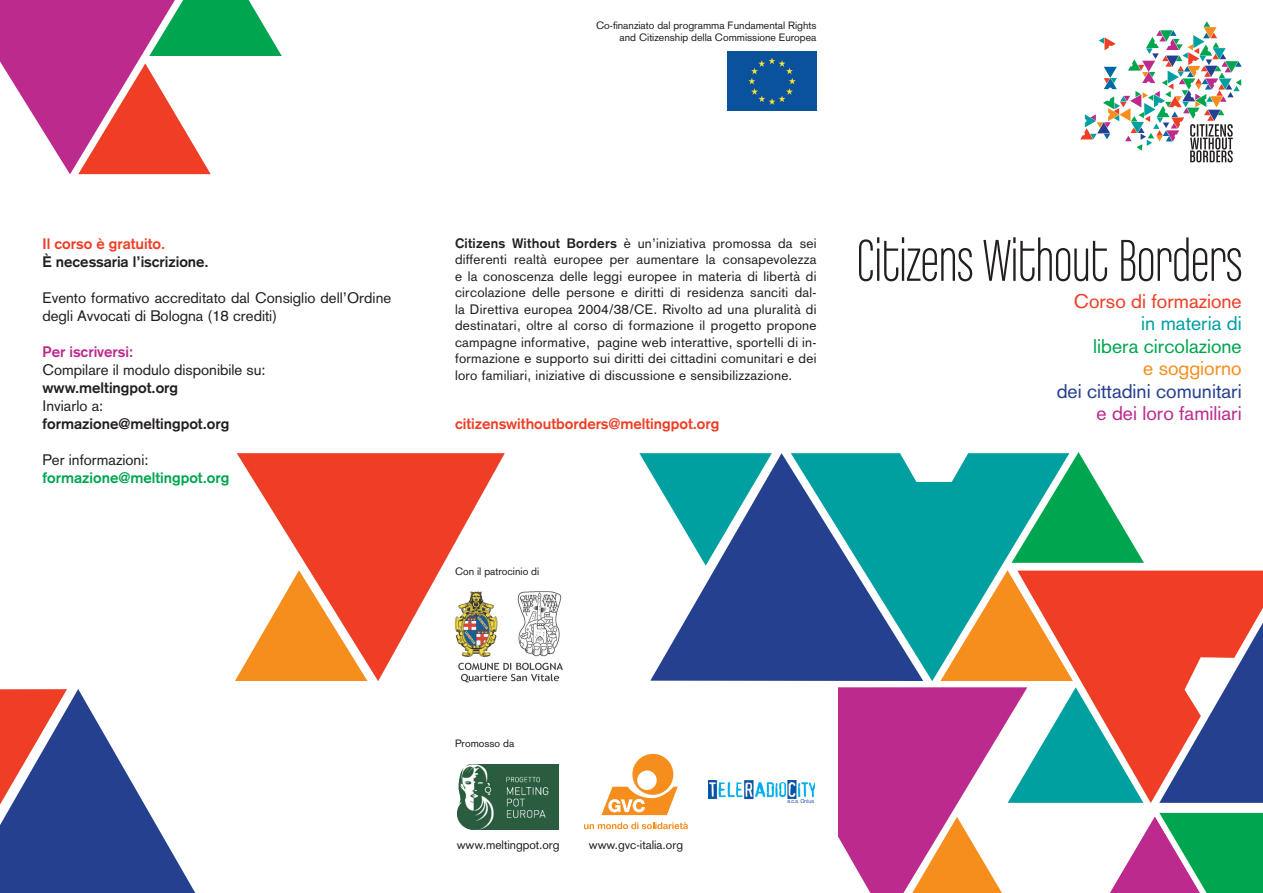
<style>
.page{position:relative;width:1263px;height:893px;background:#fff}
.page>*{position:absolute;margin:0;border:0;box-sizing:border-box;transform-origin:0 0}
.t1{font:19.5px "Akzidenz Grotesk";color:#25408f}
.t2{font:19.5px "Akzidenz Grotesk";color:#00a54f}
.t3{font:19.5px "Akzidenz Grotesk";color:#ef3e25}
.t4{font:19.5px "Akzidenz Grotesk";color:#bc2a8d}
.t5{font:19.5px "Akzidenz Grotesk";color:#009fa0}
.t6{font:19.5px "Akzidenz Grotesk";color:#f68e1e}
.t7{font:15px/18px "Akzidenz Grotesk";color:#231f20}
.t8{font:700 15px "Akzidenz Grotesk";color:#231f20}
.t9{font:700 15px "Akzidenz Grotesk";color:#ef3e25}
.t10{font:700 15px "Akzidenz Grotesk";color:#00a54f}
.t11{font:700 15px "Akzidenz Grotesk";color:#bc2a8d}
.t12{font:13.5px/16.5px "Akzidenz Grotesk";letter-spacing:.02em;color:#231f20;text-align:justify}
.t13{font:12px "Akzidenz Grotesk";color:#231f20}
.t14{font:10.5px/12px "Akzidenz Grotesk";color:#231f20;text-align:right}
.s1{font-weight:700}
</style>
<div class="page">
<svg style="left:1080px;top:21px;width:162px;height:141px"></svg>
<div style="left:727px;top:51px;width:89px;height:59px;background:#0b529c"></div>
<svg style="left:1027px;top:571px;width:236px;height:232px;background:#a76667"></svg>
<svg style="left:838px;top:687px;width:189px;height:206px;fill:#bc2a8d"></svg>
<svg style="left:1069px;top:570px;width:4px;height:111px"></svg>
<svg style="left:859px;top:237px;width:382px;height:44px"></svg>
<svg style="left:1069px;top:452px;width:75px;height:111px"></svg>
<svg style="left:923px;top:453px;width:146px;height:228px;background:#67a180"></svg>
<svg style="left:650px;top:453px;width:273px;height:228px;background:#3774a2"></svg>
<svg style="left:1110px;top:813px;width:153px;height:80px"></svg>
<svg style="left:891px;top:817px;width:132px;height:76px"></svg>
<svg style="left:0;top:0;width:282px;height:174px"></svg>
<svg style="left:0;top:689px;width:196px;height:204px"></svg>
<img style="left:463px;top:591px;width:100px;height:92px">
<svg style="left:639px;top:453px;width:133px;height:113px"></svg>
<svg style="left:237px;top:453px;width:268px;height:228px"></svg>
<img style="left:458px;top:765px;width:101px;height:64px">
<svg style="left:601px;top:787px;width:77px;height:28px"></svg>
<div style="left:632px;top:754px;width:41px;height:41px;background:#f68e1e;border-radius:50%"></div>
<div style="left:637px;top:770px;width:20px;height:20px;background:#fff;border-radius:50%"></div>
<svg style="left:584px;top:822px;width:104px;height:7px"></svg>
<img style="left:709px;top:780px;width:106px;height:23px">
<p class="t14" style="left:596px;top:20px;width:222px">Co-finanziato dal programma Fundamental Rights and Citizenship della Commissione Europea</p>
<p class="t9" style="left:43px;top:235px;width:124px">Il corso è gratuito.</p>
<p class="t8" style="left:43px;top:253px;width:168px">È necessaria l’iscrizione.</p>
<p class="t7" style="left:43px;top:289px;width:350px">Evento formativo accreditato dal Consiglio dell’Ordine degli Avvocati di Bologna (18 crediti)</p>
<p class="t11" style="left:43px;top:343px;width:92px">Per iscriversi:</p>
<p class="t7" style="left:43px;top:361px;width:225px">Compilare il modulo disponibile su:</p>
<p class="t8" style="left:43px;top:379px;width:137px">www.meltingpot.org</p>
<p class="t7" style="left:43px;top:397px;width:62px">Inviarlo a:</p>
<p class="t8" style="left:43px;top:415px;width:188px">formazione@meltingpot.org</p>
<p class="t7" style="left:43px;top:451px;width:108px">Per informazioni:</p>
<p class="t10" style="left:43px;top:469px;width:188px">formazione@meltingpot.org</p>
<p class="t12" style="left:455px;top:235px;width:363px"><span class="s1">Citizens Without Borders</span> è un’iniziativa promossa da sei differenti realtà europee per aumentare la consapevolezza e la conoscenza delle leggi europee in materia di libertà di circolazione delle persone e diritti di residenza sanciti dal&shy;la Direttiva europea 2004/38/CE. Rivolto ad una pluralità di destinatari, oltre al corso di formazione il progetto propone campagne informative, pagine web interattive, sportelli di in&shy;formazione e supporto sui diritti dei cittadini comunitari e dei loro familiari, iniziative di discussione e sensibilizzazione.</p>
<p class="t9" style="left:455px;top:415px;width:266px">citizenswithoutborders@meltingpot.org</p>
<p class="t14" style="left:455px;top:566px;width:86px">Con il patrocinio di</p>
<p class="t14" style="left:455px;top:737px;width:61px">Promosso da</p>
<p class="t13" style="left:457px;top:838px;width:104px">www.meltingpot.org</p>
<p class="t13" style="left:589px;top:838px;width:96px">www.gvc-italia.org</p>
<h1 class="t3" style="left:1074px;top:289px;width:169px">Corso di formazione</h1>
<h1 class="t5" style="left:1141px;top:312px;width:102px">in materia di</h1>
<h1 class="t2" style="left:1093px;top:334px;width:150px">libera circolazione</h1>
<h1 class="t6" style="left:1143px;top:357px;width:100px">e soggiorno</h1>
<h1 class="t1" style="left:1057px;top:379px;width:186px">dei cittadini comunitari</h1>
<h1 class="t4" style="left:1096px;top:402px;width:147px">e dei loro familiari</h1>
</div>
